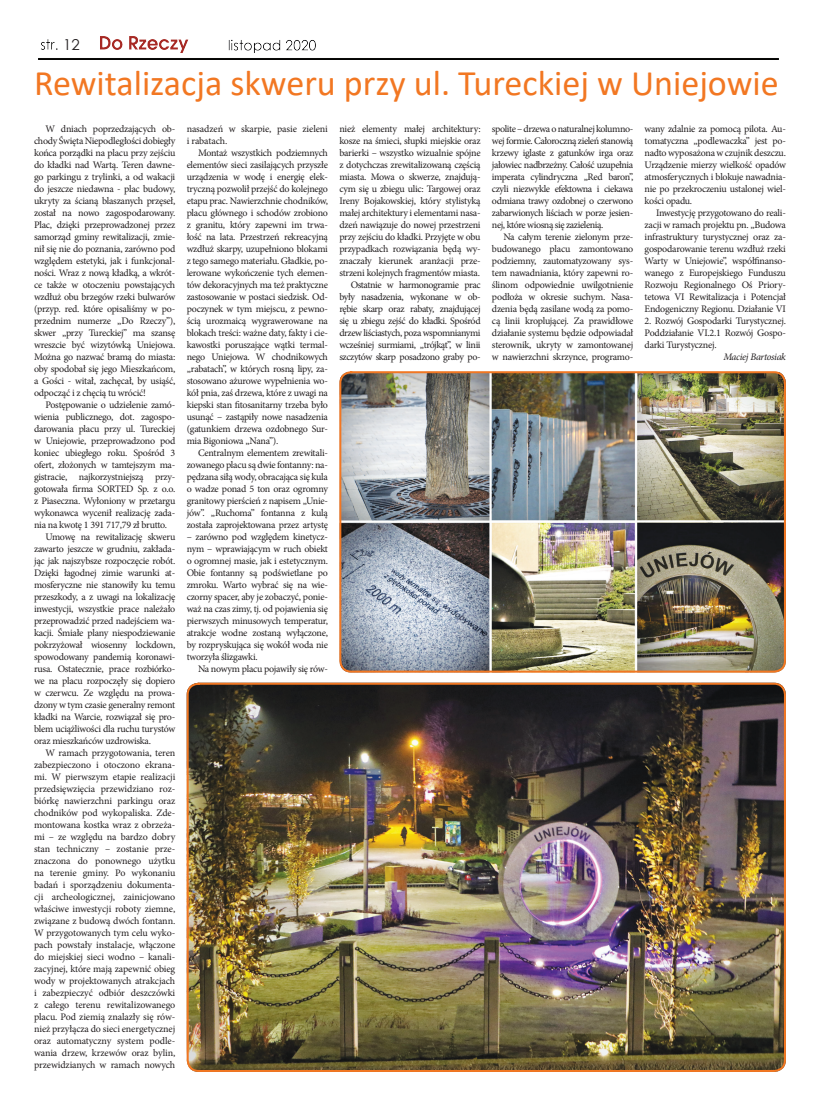
<style>
.page{position:relative;width:820px;height:1106px;background:#fff}
.page>*{position:absolute;margin:0;border:0;box-sizing:border-box;transform-origin:0 0}
.t1{font:36px "Calibri";color:#f27722}
.t2{font:15px "Century Gothic";color:#231f20}
.t3{font:10px/12px "Minion Pro";letter-spacing:-.025em;color:#231f20;text-align:justify}
.t4{font:italic 10px "Minion Pro";letter-spacing:-.03em;color:#231f20}
</style>
<div class="page">
<img style="left:38px;top:36px;width:740px;height:24px">
<img style="left:187px;top:684px;width:598px;height:387px">
<div style="left:187px;top:682px;width:598px;height:389px;border:2px solid #f27722;border-radius:11px"></div>
<img style="left:339px;top:371px;width:446px;height:301px">
<div style="left:339px;top:371px;width:446px;height:301px;border:2px solid #f27722;border-radius:11px"></div>
<h2 class="t2" style="left:63px;top:34px;width:18px">12</h2>
<h1 class="t1" style="left:34px;top:58px;width:745px">Rewitalizacja skweru przy ul. Tureckiej w Uniejowie</h1>
<p class="t3" style="left:492px;top:123px;width:143px">spolite – drzewa o naturalnej kolumno&shy;wej formie. Całoroczną zieleń stanowią krzewy iglaste z gatunków irga oraz jałowiec nadbrzeżny. Całość uzupełnia imperata cylindryczna „Red baron”, czyli niezwykle efektowna i ciekawa odmiana trawy ozdobnej o czerwono zabarwionych liściach w porze jesien&shy;nej, które wiosną się zazielenią.</p>
<p class="t3" style="left:492px;top:231px;width:143px;text-indent:11px">Na całym terenie zielonym prze&shy;budowanego placu zamontowano podziemny, zautomatyzowany sys&shy;tem nawadniania, który zapewni ro&shy;ślinom odpowiednie uwilgotnienie podłoża w okresie suchym. Nasa&shy;dzenia będą zasilane wodą za pomo&shy;cą linii kroplującej. Za prawidłowe działanie systemu będzie odpowiadał sterownik, ukryty w zamontowanej w nawierzchni skrzynce, programo-</p>
<p class="t3" style="left:339px;top:123px;width:143px;text-align:right">nież elementy małej architektury: kosze na śmieci, słupki miejskie oraz barierki – wszystko wizualnie spójne z dotychczas zrewitalizowaną częścią miasta. Mowa o skwerze, znajdują&shy;cym się u zbiegu ulic: Targowej oraz Ireny Bojakowskiej, który stylistyką małej architektury i elementami nasa&shy;dzeń nawiązuje do nowej przestrzeni przy zejściu do kładki. Przyjęte w obu przypadkach rozwiązania będą wy&shy;znaczały kierunek aranżacji prze&shy;strzeni kolejnych fragmentów miasta.<br>Ostatnie w harmonogramie prac były nasadzenia, wykonane w ob&shy;rębie skarp oraz rabaty, znajdującej się u zbiegu zejść do kładki. Spośród drzew liściastych, poza wspomnianymi wcześniej surmiami, „trójkąt”, w linii szczytów skarp posadzono graby po-</p>
<p class="t3" style="left:187px;top:123px;width:143px">nasadzeń w skarpie, pasie zieleni i rabatach.</p>
<p class="t3" style="left:187px;top:147px;width:143px;text-indent:11px">Montaż wszystkich podziemnych elementów sieci zasilających przyszłe urządzenia w wodę i energię elek&shy;tryczną pozwolił przejść do kolejnego etapu prac. Nawierzchnie chodników, placu głównego i schodów zrobiono z granitu, który zapewni im trwa&shy;łość na lata. Przestrzeń rekreacyjną wzdłuż skarpy, uzupełniono blokami z tego samego materiału. Gładkie, po&shy;lerowane wykończenie tych elemen&shy;tów dekoracyjnych ma też praktyczne zastosowanie w postaci siedzisk. Od&shy;poczynek w tym miejscu, z pewno&shy;ścią urozmaicą wygrawerowane na blokach treści: ważne daty, fakty i cie&shy;kawostki poruszające wątki termal&shy;nego Uniejowa. W chodnikowych „rabatach”, w których rosną lipy, za&shy;stosowano ażurowe wypełnienia wo&shy;kół pnia, zaś drzewa, które z uwagi na kiepski stan fitosanitarny trzeba było usunąć – zastąpiły nowe nasadzenia (gatunkiem drzewa ozdobnego Sur&shy;mia Bigoniowa „Nana”).</p>
<p class="t3" style="left:187px;top:447px;width:143px;text-indent:11px">Centralnym elementem zrewitali&shy;zowanego placu są dwie fontanny: na&shy;pędzana siłą wody, obracająca się kula o wadze ponad 5 ton oraz ogromny granitowy pierścień z napisem „Unie&shy;jów”. „Ruchoma” fontanna z kulą została zaprojektowana przez artystę</p>
<p class="t3" style="left:187px;top:531px;width:143px">– zarówno pod względem kinetycz&shy;nym – wprawiającym w ruch obiekt o ogromnej masie, jak i estetycznym.<br>Obie fontanny są podświetlane po zmroku. Warto wybrać się na wie&shy;czorny spacer, aby je zobaczyć, ponie&shy;waż na czas zimy, tj. od pojawienia się pierwszych minusowych temperatur, atrakcje wodne zostaną wyłączone, by rozpryskująca się wokół woda nie tworzyła ślizgawki.</p>
<p class="t3" style="left:198px;top:663px;width:131px">Na nowym placu pojawiły się rów-</p>
<p class="t3" style="left:34px;top:123px;width:143px;text-indent:11px">W dniach poprzedzających ob&shy;chody Święta Niepodległości dobiegły końca porządki na placu przy zejściu do kładki nad Wartą. Teren dawne&shy;go parkingu z trylinki, a od wakacji do jeszcze niedawna - plac budowy, ukryty za ścianą blaszanych przęseł, został na nowo zagospodarowany.<br>Plac, dzięki przeprowadzonej przez samorząd gminy rewitalizacji, zmie&shy;nił się nie do poznania, zarówno pod względem estetyki, jak i funkcjonal&shy;ności. Wraz z nową kładką, a wkrót&shy;ce także w otoczeniu powstających wzdłuż obu brzegów rzeki bulwarów (przyp. red. które opisaliśmy w po&shy;przednim numerze „Do Rzeczy”), skwer „przy Tureckiej” ma szansę wreszcie być wizytówką Uniejowa.<br>Można go nazwać bramą do miasta: oby spodobał się jego Mieszkańcom, a Gości - witał, zachęcał, by usiąść, odpocząć i z chęcią tu wrócić!</p>
<p class="t3" style="left:45px;top:399px;width:131px">Postępowanie o udzielenie zamó-</p>
<p class="t3" style="left:34px;top:411px;width:143px">wienia publicznego, dot. zagospo-</p>
<p class="t3" style="left:34px;top:423px;width:143px">darowania placu przy ul. Tureckiej</p>
<p class="t3" style="left:34px;top:435px;width:143px">w Uniejowie, przeprowadzono pod</p>
<p class="t3" style="left:34px;top:447px;width:143px">koniec ubiegłego roku. Spośród 3</p>
<p class="t3" style="left:34px;top:459px;width:143px">ofert, złożonych w tamtejszym ma-</p>
<p class="t3" style="left:34px;top:471px;width:143px">gistracie, najkorzystniejszą przy-</p>
<p class="t3" style="left:34px;top:483px;width:143px">gotowała firma SORTED Sp. z o.o.</p>
<p class="t3" style="left:34px;top:495px;width:143px">z Piaseczna. Wyłoniony w przetargu</p>
<p class="t3" style="left:34px;top:507px;width:143px">wykonawca wycenił realizację zada-</p>
<p class="t3" style="left:34px;top:519px;width:134px">nia na kwotę 1 391 717,79 zł brutto.</p>
<p class="t3" style="left:45px;top:531px;width:131px">Umowę na rewitalizację skweru</p>
<p class="t3" style="left:34px;top:543px;width:143px">zawarto jeszcze w grudniu, zakłada-</p>
<p class="t3" style="left:34px;top:555px;width:143px">jąc jak najszybsze rozpoczęcie robót.</p>
<p class="t3" style="left:34px;top:567px;width:143px">Dzięki łagodnej zimie warunki at-</p>
<p class="t3" style="left:34px;top:579px;width:143px">mosferyczne nie stanowiły ku temu</p>
<p class="t3" style="left:34px;top:591px;width:143px">przeszkody, a z uwagi na lokalizację</p>
<p class="t3" style="left:34px;top:603px;width:143px">inwestycji, wszystkie prace należało</p>
<p class="t3" style="left:34px;top:615px;width:143px">przeprowadzić przed nadejściem wa-</p>
<p class="t3" style="left:34px;top:627px;width:143px">kacji. Śmiałe plany niespodziewanie</p>
<p class="t3" style="left:34px;top:639px;width:143px">pokrzyżował wiosenny lockdown,</p>
<p class="t3" style="left:34px;top:651px;width:143px">spowodowany pandemią koronawi-</p>
<p class="t3" style="left:34px;top:663px;width:143px">rusa. Ostatecznie, prace rozbiórko-</p>
<p class="t3" style="left:34px;top:675px;width:143px">we na placu rozpoczęły się dopiero</p>
<p class="t3" style="left:34px;top:687px;width:143px">w czerwcu. Ze względu na prowa-</p>
<p class="t3" style="left:34px;top:699px;width:143px">dzony w tym czasie generalny remont</p>
<p class="t3" style="left:34px;top:711px;width:143px">kładki na Warcie, rozwiązał się pro-</p>
<p class="t3" style="left:34px;top:723px;width:143px">blem uciążliwości dla ruchu turystów</p>
<p class="t3" style="left:34px;top:735px;width:118px">oraz mieszkańców uzdrowiska.</p>
<p class="t3" style="left:45px;top:747px;width:131px">W ramach przygotowania, teren</p>
<p class="t3" style="left:34px;top:759px;width:143px">zabezpieczono i otoczono ekrana-</p>
<p class="t3" style="left:34px;top:771px;width:143px">mi. W pierwszym etapie realizacji</p>
<p class="t3" style="left:34px;top:783px;width:143px">przedsięwzięcia przewidziano roz-</p>
<p class="t3" style="left:34px;top:795px;width:143px">biórkę nawierzchni parkingu oraz</p>
<p class="t3" style="left:34px;top:807px;width:143px">chodników pod wykopaliska. Zde-</p>
<p class="t3" style="left:34px;top:819px;width:143px">montowana kostka wraz z obrzeża-</p>
<p class="t3" style="left:34px;top:831px;width:143px">mi – ze względu na bardzo dobry</p>
<p class="t3" style="left:34px;top:843px;width:143px">stan techniczny – zostanie prze-</p>
<p class="t3" style="left:34px;top:855px;width:143px">znaczona do ponownego użytku</p>
<p class="t3" style="left:34px;top:867px;width:143px">na terenie gminy. Po wykonaniu</p>
<p class="t3" style="left:34px;top:879px;width:143px">badań i sporządzeniu dokumenta-</p>
<p class="t3" style="left:34px;top:891px;width:143px">cji archeologicznej, zainicjowano</p>
<p class="t3" style="left:34px;top:903px;width:143px">właściwe inwestycji roboty ziemne,</p>
<p class="t3" style="left:34px;top:915px;width:143px">związane z budową dwóch fontann.</p>
<p class="t3" style="left:34px;top:927px;width:143px">W przygotowanych tym celu wyko-</p>
<p class="t3" style="left:34px;top:939px;width:143px">pach powstały instalacje, włączone</p>
<p class="t3" style="left:34px;top:951px;width:143px">do miejskiej sieci wodno – kanali-</p>
<p class="t3" style="left:34px;top:963px;width:143px">zacyjnej, które mają zapewnić obieg</p>
<p class="t3" style="left:34px;top:975px;width:143px">wody w projektowanych atrakcjach</p>
<p class="t3" style="left:34px;top:987px;width:143px">i zabezpieczyć odbiór deszczówki</p>
<p class="t3" style="left:34px;top:999px;width:143px">z całego terenu rewitalizowanego</p>
<p class="t3" style="left:34px;top:1011px;width:143px">placu. Pod ziemią znalazły się rów-</p>
<p class="t3" style="left:34px;top:1023px;width:143px">nież przyłącza do sieci energetycznej</p>
<p class="t3" style="left:34px;top:1035px;width:143px">oraz automatyczny system podle-</p>
<p class="t3" style="left:34px;top:1047px;width:143px">wania drzew, krzewów oraz bylin,</p>
<p class="t3" style="left:34px;top:1059px;width:143px">przewidzianych w ramach nowych</p>
<p class="t3" style="left:644px;top:123px;width:143px">wany zdalnie za pomocą pilota. Au&shy;tomatyczna „podlewaczka” jest po&shy;nadto wyposażona w czujnik deszczu.<br>Urządzenie mierzy wielkość opadów atmosferycznych i blokuje nawadnia&shy;nie po przekroczeniu ustalonej wiel&shy;kości opadu.</p>
<p class="t3" style="left:644px;top:207px;width:143px;text-indent:11px">Inwestycję przygotowano do reali&shy;zacji w ramach projektu pn. „Budowa infrastruktury turystycznej oraz za&shy;gospodarowanie terenu wzdłuż rzeki Warty w Uniejowie”, współfinanso&shy;wanego z Europejskiego Funduszu Rozwoju Regionalnego Oś Priory&shy;tetowa VI Rewitalizacja i Potencjał Endogeniczny Regionu. Działanie VI</p>
<p class="t3" style="left:644px;top:315px;width:143px">2. Rozwój Gospodarki Turystycznej.<br>Poddziałanie VI.2.1 Rozwój Gospo&shy;darki Turystycznej.</p>
<p class="t4" style="left:723px;top:350px;width:64px">Maciej Bartosiak</p>
</div>
